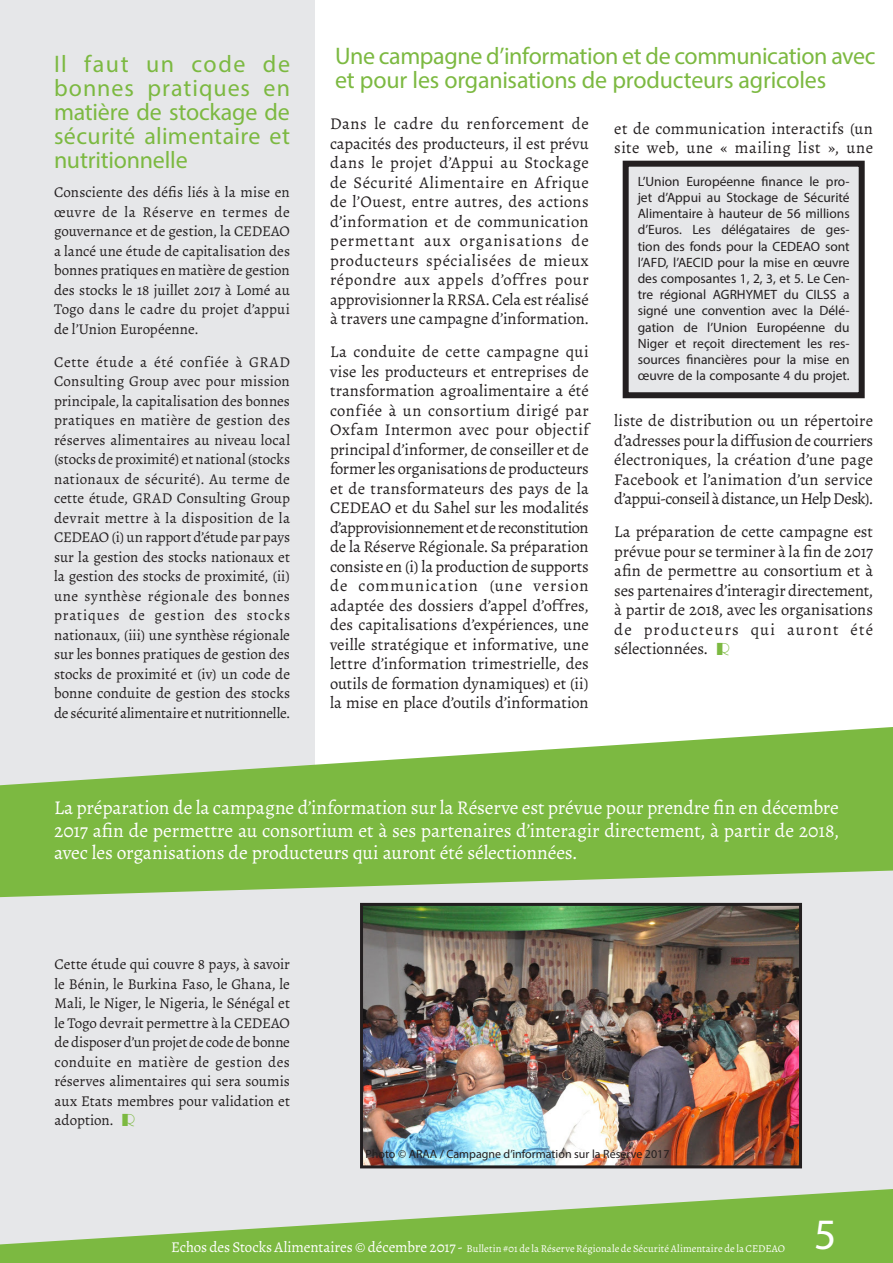
<style>
.page{position:relative;width:893px;height:1263px;background:#fff}
.page>*{position:absolute;margin:0;border:0;box-sizing:border-box;transform-origin:0 0}
.t1{font:43.5px "Myriad Pro";color:#fff}
.Head1{font:24px/24px "Myriad Pro";letter-spacing:-.01em;color:#7cb941;text-align:justify}
.ImageCaption_back{font:19.5px/22.5px "Alegreya";letter-spacing:-.01em;color:#fff;text-align:justify}
.t2{font:18px "Broadway";color:#7cb941}
.MainText{font:16.5px/19.5px "Alegreya";color:#231f20;text-align:justify}
.MainText-2{font:16.5px/19.5px "Alegreya";letter-spacing:.02em;color:#231f20}
.MainText-3{font:15px/19.5px "Alegreya";color:#231f20;text-align:justify}
.t3{font:13.5px/16.2px "Myriad Pro";color:#231f20;text-align:justify}
.t4{font:12px "Myriad Pro";color:#231f20}
.t5{font:10.5px "Alegreya";letter-spacing:.005em;color:#fff}
.s1{font-size:15px}
</style>
<div class="page">
<div style="left:0;top:0;width:314px;height:793px;background:#e6e7e9"></div>
<div style="left:0;top:802px;width:893px;height:461px;background:#e6e7e9"></div>
<svg style="left:0;top:726px;width:893px;height:171px;fill:#7cb941"></svg>
<svg style="left:0;top:1189px;width:893px;height:74px;fill:#7cb941"></svg>
<img style="left:364px;top:907px;width:434px;height:257px">
<div style="left:360px;top:903px;width:442px;height:265px;border:3px solid #231f20"></div>
<div style="left:626px;top:164px;width:236px;height:231px;background:#e6e7e9"></div>
<div style="left:623px;top:161px;width:242px;height:237px;border:6px solid #231f20"></div>
<p class="Head1" style="left:54px;top:52px;width:238px">Il faut un code de bonnes pratiques en matière de stockage de sécurité alimentaire et nutritionnelle</p>
<p class="MainText-3" style="left:54px;top:183px;width:238px">Consciente des défis liés à la mise en œuvre de la Réserve en termes de gouvernance et de gestion, la CEDEAO a lancé une étude de capitalisation des bonnes pratiques en matière de gestion des stocks le 18 juillet 2017 à Lomé au Togo dans le cadre du projet d’appui de l’Union Européenne.</p>
<p class="MainText-3" style="left:54px;top:352px;width:238px">Cette étude a été confiée à GRAD Consulting Group avec pour mission principale, la capitalisation des bonnes pratiques en matière de gestion des réserves alimentaires au niveau local (stocks de proximité) et national (stocks nationaux de sécurité). Au terme de cette étude, GRAD Consulting Group devrait mettre à la disposition de la CEDEAO (i) un rapport d’étude par pays sur la gestion des stocks nationaux et la gestion des stocks de proximité, (ii) une synthèse régionale des bonnes pratiques de gestion des stocks nationaux, (iii) une synthèse régionale sur les bonnes pratiques de gestion des stocks de proximité et (iv) un code de bonne conduite de gestion des stocks de sécurité alimentaire et nutritionnelle.</p>
<p class="Head1" style="left:335px;top:43px;width:542px">Une campagne d’information et de communication avec et pour les organisations de producteurs agricoles</p>
<p class="MainText" style="left:330px;top:114px;width:260px">Dans le cadre du renforcement de capacités des producteurs, il est prévu dans le projet d’Appui au Stockage de Sécurité Alimentaire en Afrique de l’Ouest, entre autres, des actions d’information et de communication permettant aux organisations de producteurs spécialisées de mieux répondre aux appels d’offres pour approvisionner la RRSA. Cela est réalisé à travers une campagne d’information.</p>
<p class="MainText" style="left:330px;top:342px;width:260px">La conduite de cette campagne qui vise les producteurs et entreprises de transformation agroalimentaire a été confiée à un consortium dirigé par Oxfam Intermon avec pour objectif principal d’informer, de conseiller et de former les organisations de producteurs et de transformateurs des pays de la CEDEAO et du Sahel sur les modalités d’approvisionnement et de reconstitution de la Réserve Régionale. Sa préparation consiste en (i) la production de supports de communication (une version adaptée des dossiers d’appel d’offres, des capitalisations d’expériences, une veille stratégique et informative, une lettre d’information trimestrielle, des outils de formation dynamiques) et (ii) la mise en place d’outils d’information</p>
<p class="MainText-2" style="left:614px;top:119px;width:260px">et de communication interactifs (un site web, une « mailing list », une</p>
<p class="t3" style="left:638px;top:173px;width:214px">L’Union Européenne finance le pro&shy;jet d’Appui au Stockage de Sécurité Alimentaire à hauteur de 56 millions d’Euros. Les délégataires de ges&shy;tion des fonds pour la CEDEAO sont l’AFD, l’AECID pour la mise en œuvre des composantes 1, 2, 3, et 5. Le Cen&shy;tre régional AGRHYMET du CILSS a signé une convention avec la Délé&shy;gation de l’Union Européenne du Niger et reçoit directement les res&shy;sources financières pour la mise en œuvre de la composante 4 du projet.</p>
<p class="MainText" style="left:614px;top:411px;width:260px">liste de distribution ou un répertoire d’adresses pour la diffusion de courriers électroniques, la création d’une page Facebook et l’animation d’un service d’appui-conseil à distance, un Help Desk).</p>
<p class="MainText" style="left:614px;top:522px;width:260px">La préparation de cette campagne est prévue pour se terminer à la fin de 2017 afin de permettre au consortium et à ses partenaires d’interagir directement, à partir de 2018, avec les organisations de producteurs qui auront été sélectionnées.</p>
<p class="t2" style="left:716px;top:639px;width:15px">R</p>
<p class="ImageCaption_back" style="left:54px;top:797px;width:786px">La préparation de la campagne d’information sur la Réserve est prévue pour prendre fin en décembre 2017 afin de permettre au consortium et à ses partenaires d’interagir directement, à partir de 2018, avec les organisations de producteurs qui auront été sélectionnées.</p>
<p class="MainText-3" style="left:54px;top:955px;width:237px">Cette étude qui couvre 8 pays, à savoir le Bénin, le Burkina Faso, le Ghana, le Mali, le Niger, le Nigeria, le Sénégal et le Togo devrait permettre à la CEDEAO de disposer d’un projet de code de bonne conduite en matière de gestion des réserves alimentaires qui sera soumis aux Etats membres pour validation et adoption.</p>
<p class="t2" style="left:121px;top:1109px;width:15px">R</p>
<p class="t4" style="left:365px;top:1147px;width:306px">Photo © ARAA / Campagne d’information sur la Réserve 2017</p>
<p class="t5" style="left:171px;top:1242px;width:616px"><span class="s1">Echos des Stocks Alimentaires © décembre 2017 -</span> Bulletin #01 de la Réserve Régionale de Sécurité Alimentaire de la CEDEAO</p>
<h1 class="t1" style="left:814px;top:1207px;width:24px">5</h1>
</div>
